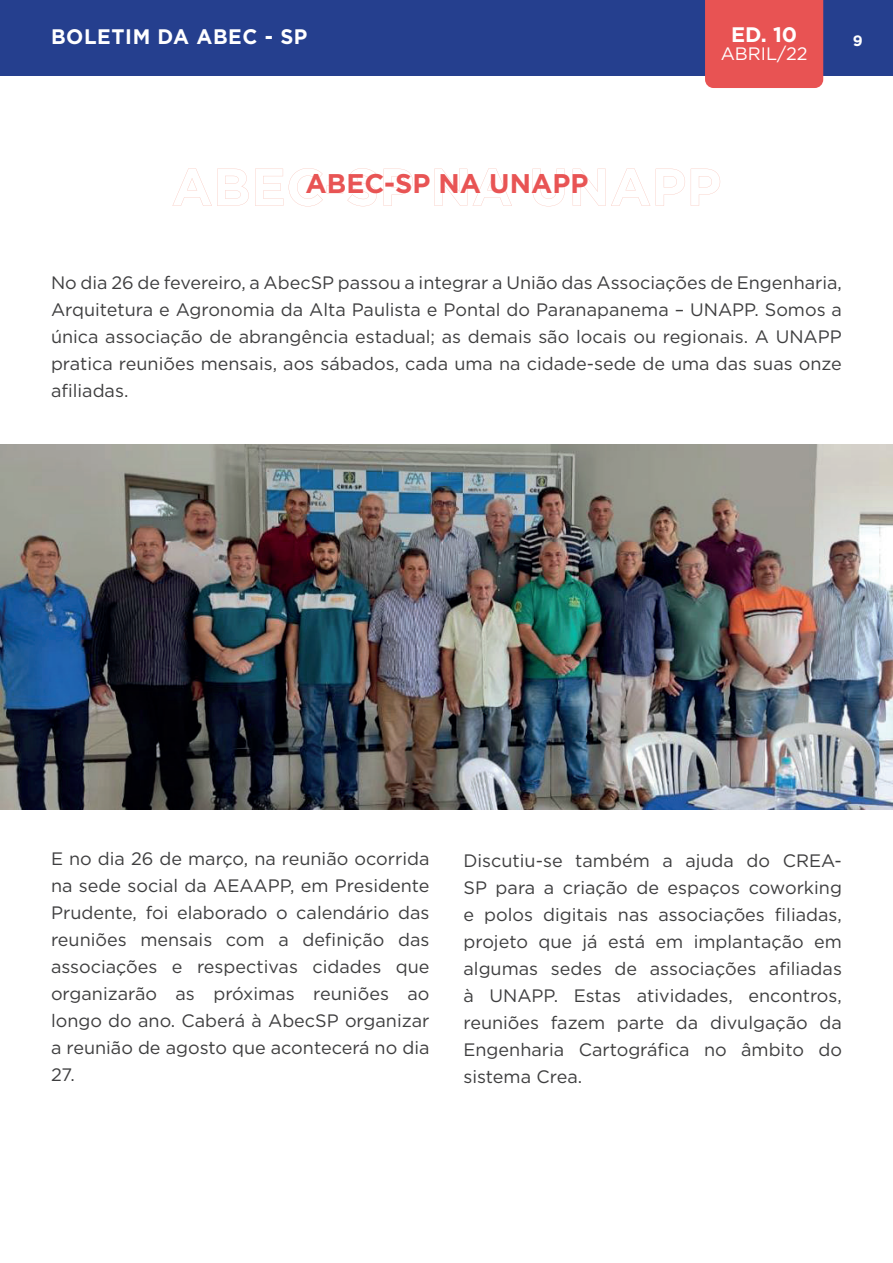
<style>
.page{position:relative;width:893px;height:1263px;background:#fff}
.page>*{position:absolute;margin:0;border:0;box-sizing:border-box;transform-origin:0 0}
.t1{font:700 27px "Gotham";color:#e85454}
.t2{font:700 21px "Gotham";letter-spacing:.03em;color:#fff}
.t3{font:18px/27px "Gotham";color:#3e3e3f;text-align:justify}
.t4{font:18px "Gotham";color:#fff}
.t5{font:700 15px "Gotham";color:#fff}
</style>
<div class="page">
<div style="left:0;top:0;width:893px;height:75px;background:#253f8e"></div>
<div style="left:705px;top:0;width:118px;height:88px;background:#e85353"></div>
<svg style="left:172px;top:168px;width:548px;height:38px"></svg>
<img style="left:0;top:444px;width:893px;height:366px">
<p class="t2" style="left:731px;top:22px;width:68px">ED. 10</p>
<p class="t4" style="left:721px;top:42px;width:88px">ABRIL/22</p>
<p class="t2" style="left:51px;top:24px;width:258px">BOLETIM DA ABEC - SP</p>
<p class="t5" style="left:853px;top:32px;width:11px">9</p>
<h1 class="t1" style="left:306px;top:168px;width:284px">ABEC-SP NA UNAPP</h1>
<p class="t3" style="left:51px;top:268px;width:792px">No dia 26 de fevereiro, a AbecSP passou a integrar a União das Associações de Engenharia, Arquitetura e Agronomia da Alta Paulista e Pontal do Paranapanema – UNAPP. Somos a única associação de abrangência estadual; as demais são locais ou regionais. A UNAPP pratica reuniões mensais, aos sábados, cada uma na cidade-sede de uma das suas onze afiliadas.</p>
<p class="t3" style="left:51px;top:845px;width:380px">E no dia 26 de março, na reunião ocorrida na sede social da AEAAPP, em Presidente Prudente, foi elaborado o calendário das reuniões mensais com a definição das associações e respectivas cidades que organizarão as próximas reuniões ao longo do ano. Caberá à AbecSP organizar a reunião de agosto que acontecerá no dia 27.</p>
<p class="t3" style="left:463px;top:847px;width:380px">Discutiu-se também a ajuda do CREA-SP para a criação de espaços coworking e polos digitais nas associações filiadas, projeto que já está em implantação em algumas sedes de associações afiliadas à UNAPP. Estas atividades, encontros, reuniões fazem parte da divulgação da Engenharia Cartográfica no âmbito do sistema Crea.</p>
</div>
